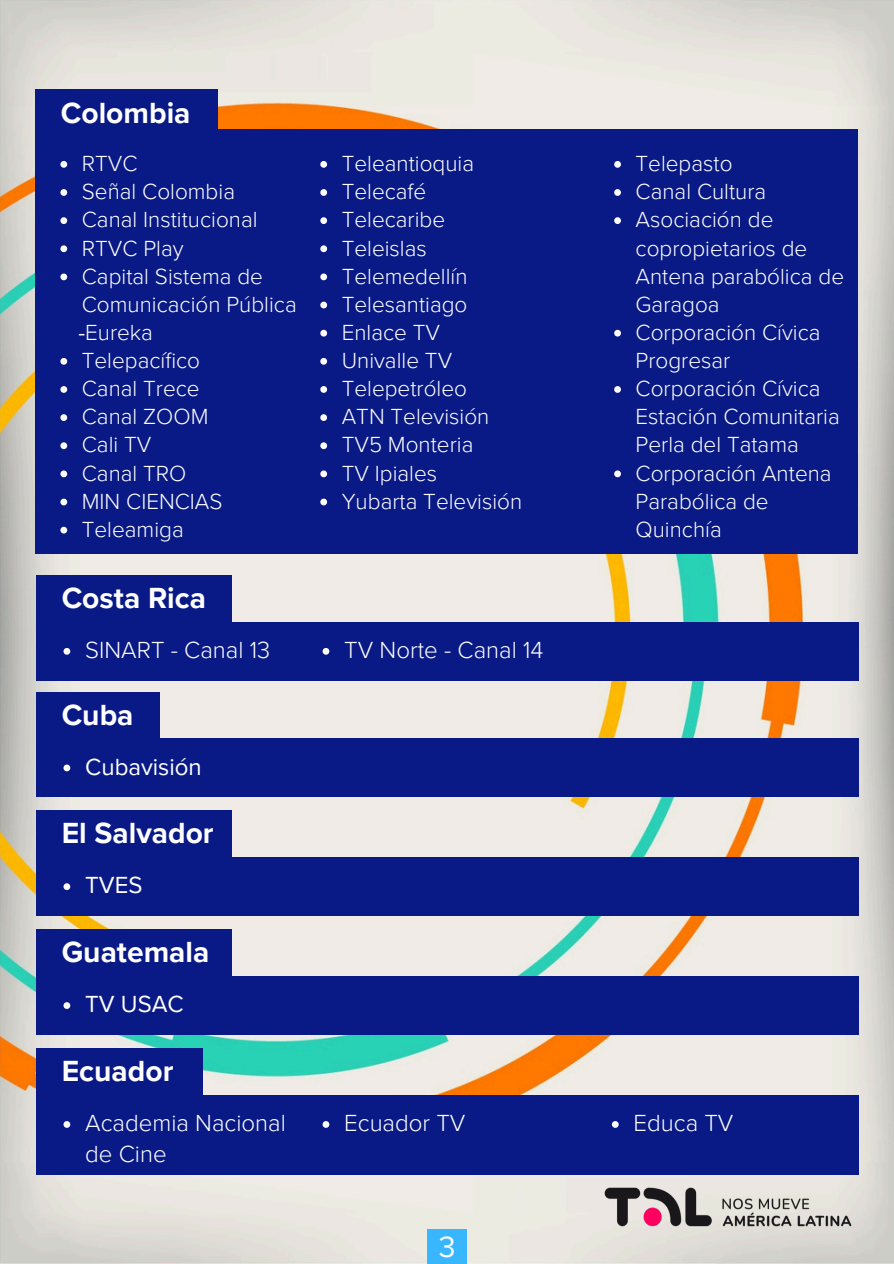
<style>
.page{position:relative;width:894px;height:1264px;background:#fff}
.page>*{position:absolute;margin:0;border:0;box-sizing:border-box;transform-origin:0 0}
.t1{font:30.15px "Proxima Nova";color:#fff}
.t2{font:700 30px "Proxima Nova";color:#fff}
.t3{font:300 24px/30.3px "Proxima Nova";color:#fff}
.t4{font:24px "Proxima Nova";color:#fff}
.t5{font:300 22.5px/28.2px "Proxima Nova";color:#fff}
.s1{font-weight:400}
</style>
<div class="page">
<img style="left:0;top:0;width:893px;height:1263px">
<img style="left:597px;top:1180px;width:261px;height:53px">
<div style="left:427px;top:1228px;width:39px;height:35px;background:#38b6ff"></div>
<div style="left:35px;top:89px;width:183px;height:153px;background:#091a87"></div>
<div style="left:35px;top:129px;width:822px;height:425px;background:#091a87"></div>
<svg style="left:60px;top:161px;width:7px;height:7px"></svg>
<svg style="left:60px;top:189px;width:7px;height:7px"></svg>
<svg style="left:60px;top:217px;width:7px;height:7px"></svg>
<svg style="left:60px;top:245px;width:7px;height:7px"></svg>
<svg style="left:60px;top:273px;width:7px;height:7px"></svg>
<svg style="left:60px;top:358px;width:7px;height:7px"></svg>
<svg style="left:60px;top:386px;width:7px;height:7px"></svg>
<svg style="left:60px;top:414px;width:7px;height:7px"></svg>
<svg style="left:60px;top:442px;width:7px;height:7px"></svg>
<svg style="left:60px;top:470px;width:7px;height:7px"></svg>
<svg style="left:60px;top:498px;width:7px;height:7px"></svg>
<svg style="left:60px;top:527px;width:7px;height:6px"></svg>
<svg style="left:320px;top:161px;width:7px;height:7px"></svg>
<svg style="left:320px;top:189px;width:7px;height:7px"></svg>
<svg style="left:320px;top:217px;width:7px;height:7px"></svg>
<svg style="left:320px;top:245px;width:7px;height:7px"></svg>
<svg style="left:320px;top:273px;width:7px;height:7px"></svg>
<svg style="left:320px;top:302px;width:7px;height:6px"></svg>
<svg style="left:320px;top:330px;width:7px;height:6px"></svg>
<svg style="left:320px;top:358px;width:7px;height:7px"></svg>
<svg style="left:320px;top:386px;width:7px;height:7px"></svg>
<svg style="left:320px;top:414px;width:7px;height:7px"></svg>
<svg style="left:320px;top:442px;width:7px;height:7px"></svg>
<svg style="left:320px;top:470px;width:7px;height:7px"></svg>
<svg style="left:320px;top:498px;width:7px;height:7px"></svg>
<svg style="left:614px;top:161px;width:6px;height:7px"></svg>
<svg style="left:614px;top:189px;width:6px;height:7px"></svg>
<svg style="left:614px;top:217px;width:6px;height:7px"></svg>
<svg style="left:614px;top:330px;width:6px;height:6px"></svg>
<svg style="left:614px;top:386px;width:6px;height:7px"></svg>
<svg style="left:614px;top:470px;width:6px;height:7px"></svg>
<div style="left:36px;top:575px;width:195px;height:62px;background:#091a87"></div>
<div style="left:36px;top:1048px;width:166px;height:62px;background:#091a87"></div>
<div style="left:36px;top:692px;width:123px;height:62px;background:#091a87"></div>
<div style="left:36px;top:810px;width:195px;height:63px;background:#091a87"></div>
<div style="left:36px;top:929px;width:195px;height:63px;background:#091a87"></div>
<div style="left:36px;top:622px;width:822px;height:58px;background:#091a87"></div>
<div style="left:36px;top:1094px;width:822px;height:80px;background:#091a87"></div>
<div style="left:36px;top:738px;width:822px;height:59px;background:#091a87"></div>
<div style="left:36px;top:857px;width:822px;height:59px;background:#091a87"></div>
<div style="left:36px;top:976px;width:822px;height:58px;background:#091a87"></div>
<svg style="left:63px;top:648px;width:7px;height:6px"></svg>
<svg style="left:63px;top:1121px;width:7px;height:6px"></svg>
<svg style="left:63px;top:764px;width:7px;height:7px"></svg>
<svg style="left:63px;top:883px;width:7px;height:7px"></svg>
<svg style="left:63px;top:1002px;width:7px;height:6px"></svg>
<svg style="left:322px;top:648px;width:7px;height:6px"></svg>
<svg style="left:322px;top:1121px;width:7px;height:6px"></svg>
<svg style="left:611px;top:1121px;width:7px;height:6px"></svg>
<h1 class="t2" style="left:61px;top:96px;width:131px">Colombia</h1>
<p class="t5" style="left:82px;top:150px;width:57px">RTVC</p>
<p class="t5" style="left:82px;top:178px;width:155px">Señal Colombia</p>
<p class="t5" style="left:82px;top:206px;width:177px">Canal Institucional</p>
<p class="t5" style="left:82px;top:234px;width:103px">RTVC Play</p>
<p class="t5" style="left:82px;top:262px;width:216px">Capital Sistema de<br>Comunicación Pública</p>
<p class="t5" style="left:78px;top:319px;width:76px"><span class="s1">-</span>Eureka</p>
<p class="t5" style="left:82px;top:347px;width:120px">Telepacífico</p>
<p class="t5" style="left:82px;top:375px;width:119px">Canal Trece</p>
<p class="t5" style="left:82px;top:403px;width:128px">Canal ZOOM</p>
<p class="t5" style="left:82px;top:431px;width:71px">Cali TV</p>
<p class="t5" style="left:82px;top:459px;width:106px">Canal TRO</p>
<p class="t5" style="left:82px;top:487px;width:142px">MIN CIENCIAS</p>
<p class="t5" style="left:82px;top:516px;width:103px">Teleamiga</p>
<h1 class="t2" style="left:62px;top:580px;width:146px">Costa Rica</h1>
<h1 class="t3" style="left:85px;top:635px;width:186px">SINART - Canal 13</h1>
<p class="t2" style="left:62px;top:697px;width:73px">Cuba</p>
<h1 class="t4" style="left:85px;top:752px;width:118px">Cubavisión</h1>
<h1 class="t2" style="left:62px;top:815px;width:153px">El Salvador</h1>
<p class="t4" style="left:85px;top:871px;width:59px">TVES</p>
<p class="t2" style="left:62px;top:934px;width:149px">Guatemala</p>
<h1 class="t4" style="left:85px;top:990px;width:100px">TV USAC</h1>
<p class="t2" style="left:62px;top:1053px;width:113px">Ecuador</p>
<p class="t3" style="left:85px;top:1108px;width:202px">Academia Nacional de Cine</p>
<p class="t5" style="left:341px;top:150px;width:134px">Teleantioquia</p>
<p class="t5" style="left:341px;top:178px;width:86px">Telecafé</p>
<p class="t5" style="left:341px;top:206px;width:105px">Telecaribe</p>
<p class="t5" style="left:341px;top:234px;width:87px">Teleislas</p>
<p class="t5" style="left:341px;top:262px;width:127px">Telemedellín</p>
<p class="t5" style="left:341px;top:291px;width:127px">Telesantiago</p>
<p class="t5" style="left:341px;top:319px;width:100px">Enlace TV</p>
<p class="t5" style="left:341px;top:347px;width:112px">Univalle TV</p>
<p class="t5" style="left:341px;top:375px;width:127px">Telepetróleo</p>
<p class="t5" style="left:341px;top:403px;width:149px">ATN Televisión</p>
<p class="t5" style="left:341px;top:431px;width:133px">TV5 Monteria</p>
<p class="t5" style="left:341px;top:459px;width:97px">TV Ipiales</p>
<p class="t5" style="left:341px;top:487px;width:182px">Yubarta Televisión</p>
<p class="t3" style="left:344px;top:635px;width:200px">TV Norte - Canal 14</p>
<p class="t5" style="left:635px;top:150px;width:98px">Telepasto</p>
<p class="t5" style="left:635px;top:178px;width:132px">Canal Cultura</p>
<p class="t5" style="left:635px;top:206px;width:210px">Asociación de copropietarios de<br>Antena parabólica de<br>Garagoa</p>
<p class="t5" style="left:635px;top:319px;width:186px">Corporación Cívica<br>Progresar</p>
<p class="t5" style="left:635px;top:375px;width:206px">Corporación Cívica<br>Estación Comunitaria<br>Perla del Tatama</p>
<p class="t5" style="left:635px;top:459px;width:197px">Corporación Antena<br>Parabólica de<br>Quinchía</p>
<p class="t3" style="left:344px;top:1108px;width:123px">Ecuador TV</p>
<p class="t3" style="left:633px;top:1108px;width:101px">Educa TV</p>
<p class="t1" style="left:438px;top:1229px;width:18px">3</p>
</div>
